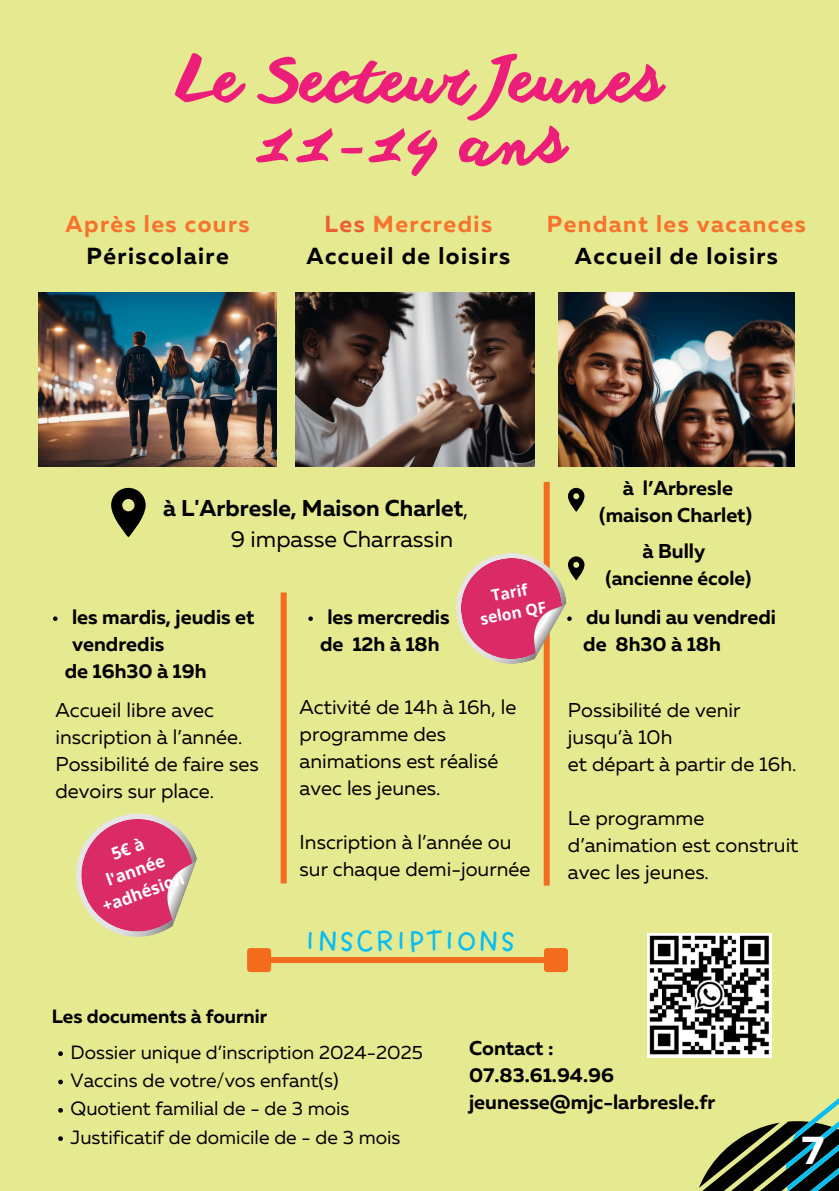
<style>
.page{position:relative;width:839px;height:1191px;background:#fff}
.page>*{position:absolute;margin:0;border:0;box-sizing:border-box;transform-origin:0 0}
.t1{font:62px/61.6px "Anothershabby";color:#ed1e79;text-align:center}
.t2{font:700 40px "Muller";color:#fff}
.t3{font:34px "DO Sans Regular";color:#08bdf2}
.t4{font:700 23.2px/31.6px "Muller";letter-spacing:.065em;color:#f8722d;text-align:center}
.t5{font:700 23.2px "Muller";letter-spacing:.065em;color:#000}
.t6{font:700 23px/31px "Muller";color:#000}
.t7{font:20px/27px "Muller";color:#000}
.t8{font:700 20px/27px "Muller";color:#000}
.t9{font:700 19.6px "Muller";color:#000}
.t10{font:19.2px "Muller";color:#000}
.t11{font:700 19.2px "Muller";color:#000}
.t12{font:700 16.6px/23.2px "Open Sans";color:#fff;text-align:center}
.t13{font:700 15.6px "Open Sans";color:#fff}
.s1{color:#000}
.s2{color:#ef5c38}
.s3{font-weight:400}
</style>
<div class="page">
<div style="left:0;top:0;width:838px;height:1191px;background:#e5e990"></div>
<img style="left:559px;top:293px;width:235px;height:174px">
<img style="left:296px;top:293px;width:238px;height:174px">
<img style="left:38px;top:293px;width:239px;height:174px">
<div style="left:269px;top:957px;width:276px;height:6px;background:#f46d1f"></div>
<div style="left:250px;top:951px;width:18px;height:18px;background:#f46d1f"></div>
<div style="left:247px;top:948px;width:24px;height:24px;border:6px solid #f46d1f"></div>
<div style="left:547px;top:951px;width:18px;height:18px;background:#f46d1f"></div>
<div style="left:544px;top:948px;width:24px;height:24px;border:6px solid #f46d1f"></div>
<svg style="left:308px;top:616px;width:5px;height:5px"></svg>
<svg style="left:111px;top:488px;width:35px;height:49px"></svg>
<svg style="left:699px;top:1099px;width:139px;height:92px"></svg>
<div style="left:281px;top:592px;width:6px;height:291px;background:#f46d1f"></div>
<div style="left:543px;top:482px;width:6px;height:404px;background:#f46d1f"></div>
<img style="left:647px;top:933px;width:124px;height:125px">
<svg style="left:58px;top:1051px;width:5px;height:5px"></svg>
<svg style="left:58px;top:1080px;width:5px;height:4px"></svg>
<svg style="left:58px;top:1108px;width:5px;height:5px"></svg>
<svg style="left:58px;top:1136px;width:5px;height:5px"></svg>
<svg style="left:53px;top:616px;width:5px;height:5px"></svg>
<svg style="left:568px;top:488px;width:16px;height:24px"></svg>
<svg style="left:76px;top:813px;width:121px;height:124px"></svg>
<svg style="left:456px;top:548px;width:128px;height:121px"></svg>
<h4 class="t1" style="left:177px;top:57px;width:486px">Le Secteur Jeunes<br>11-14 ans</h4>
<p class="t4" style="left:66px;top:210px;width:186px">Après les cours<br><span class="s1">Périscolaire</span></p>
<h3 class="t4" style="left:324px;top:210px;width:169px"><span class="s2">Les</span> Mercredis</h3>
<p class="t5" style="left:306px;top:246px;width:205px">Accueil de loisirs</p>
<h5 class="t4" style="left:547px;top:210px;width:260px">Pendant les vacances</h5>
<p class="t5" style="left:574px;top:246px;width:205px">Accueil de loisirs</p>
<h3 class="t6" style="left:231px;top:495px;width:239px;text-indent:-67px">à L'Arbresle, Maison Charlet<span class="s3">,<br>9 impasse Charrassin</span></h3>
<p class="t8" style="left:72px;top:605px;width:184px">les mardis, jeudis et vendredis</p>
<h5 class="t8" style="left:65px;top:659px;width:143px">de 16h30 à 19h</h5>
<h1 class="t8" style="left:327px;top:605px;width:124px">les mercredis</h1>
<h3 class="t8" style="left:320px;top:632px;width:121px">de 12h à 18h</h3>
<h5 class="t13" style="left:489px;top:585px;width:38px;rotate:-10deg">Tarif</h5>
<p class="t13" style="left:478px;top:608px;width:68px;rotate:-10deg">selon QF</p>
<p class="t7" style="left:55px;top:698px;width:205px">Accueil libre avec inscription à l’année.<br>Possibilité de faire ses devoirs sur place.</p>
<h2 class="t12" style="left:95px;top:848px;width:63px;rotate:-20deg">5€ à l'année</h2>
<p class="t12" style="left:99px;top:895px;width:87px;rotate:-20deg">+adhésion</p>
<p class="t7" style="left:299px;top:696px;width:218px">Activité de 14h à 16h, le programme des animations est réalisé avec les jeunes.</p>
<h5 class="t7" style="left:299px;top:831px;width:232px">Inscription à l’année ou sur chaque demi-journée</h5>
<h6 class="t3" style="left:304px;top:922px;width:213px">INSCRIPTIONS</h6>
<p class="t8" style="left:599px;top:476px;width:154px;text-align:center">à l’Arbresle (maison Charlet)</p>
<p class="t8" style="left:642px;top:540px;width:64px">à Bully</p>
<p class="t9" style="left:605px;top:570px;width:147px">(ancienne école)</p>
<h6 class="t8" style="left:586px;top:605px;width:191px">du lundi au vendredi</h6>
<h6 class="t8" style="left:583px;top:632px;width:139px">de 8h30 à 18h</h6>
<h6 class="t7" style="left:568px;top:698px;width:230px">Possibilité de venir jusqu’à 10h<br>et départ à partir de 16h.</h6>
<h6 class="t7" style="left:568px;top:806px;width:232px">Le programme d’animation est construit avec les jeunes.</h6>
<p class="t11" style="left:52px;top:1008px;width:217px">Les documents à fournir</p>
<p class="t10" style="left:71px;top:1044px;width:353px">Dossier unique d’inscription 2024-2025</p>
<p class="t10" style="left:71px;top:1072px;width:269px">Vaccins de votre/vos enfant(s)</p>
<h5 class="t10" style="left:71px;top:1101px;width:280px">Quotient familial de - de 3 mois</h5>
<p class="t10" style="left:71px;top:1129px;width:331px">Justificatif de domicile de - de 3 mois</p>
<p class="t8" style="left:469px;top:1036px;width:247px">Contact :<br>07.83.61.94.96 jeunesse@mjc-larbresle.fr</p>
<h5 class="t2" style="left:801px;top:1133px;width:24px">7</h5>
</div>
